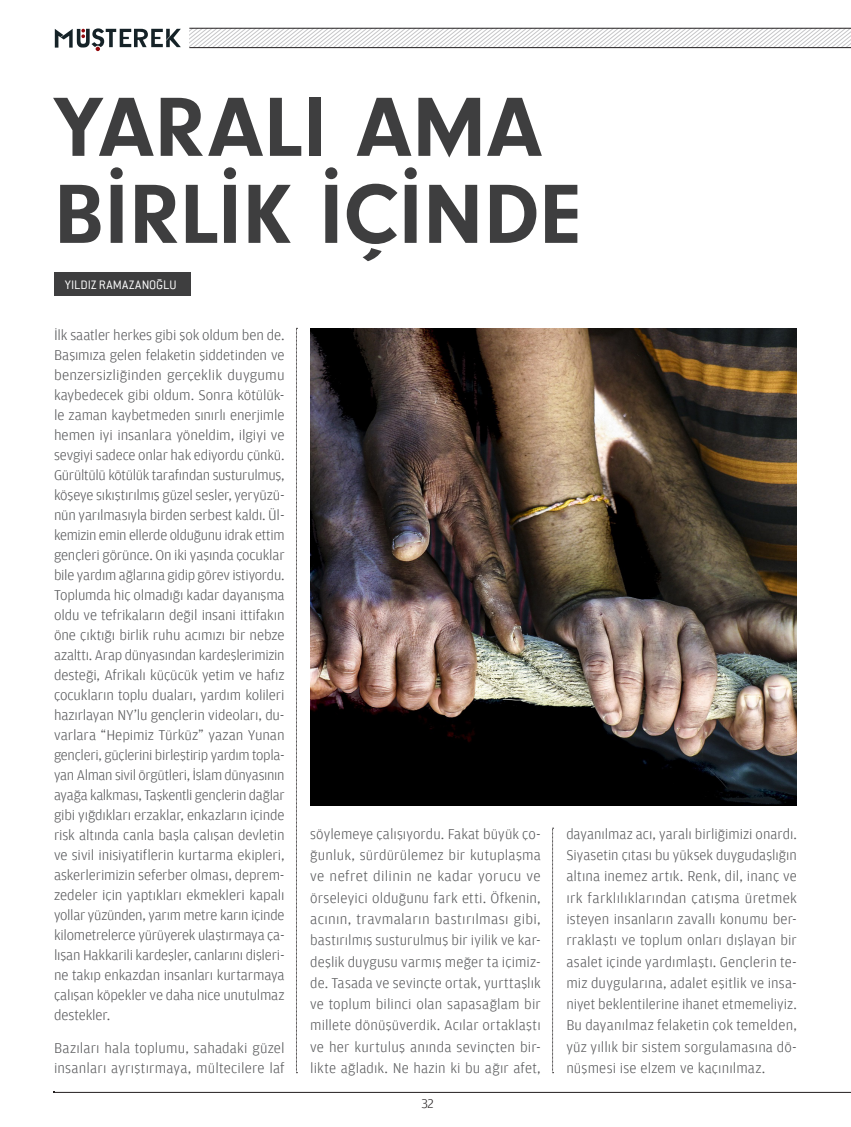
<style>
.page{position:relative;width:851px;height:1127px;background:#fff}
.page>*{position:absolute;margin:0;border:0;box-sizing:border-box;transform-origin:0 0}
.t1{font:700 87px "Neuzeit Gro";letter-spacing:.005em;color:#3e3e3f}
.t2{font:300 15px/20px "Amplitude Light Z";letter-spacing:.005em;color:#57585a;text-align:justify}
.t3{font:13.5px "Conduit Light Z";letter-spacing:.005em;color:#fff}
.t4{font:300 13.5px "Amplitude Light Z";color:#231f20}
</style>
<div class="page">
<svg style="left:189px;top:29px;width:661px;height:18px"></svg>
<hr style="left:189px;top:28px;width:661px;height:1px;background:#231f20">
<hr style="left:189px;top:47px;width:661px;height:1px;background:#231f20">
<svg style="left:55px;top:28px;width:126px;height:23px"></svg>
<hr style="left:54px;top:1092px;width:796px;height:1px;background:#231f20">
<div style="left:54px;top:272px;width:136px;height:24px;background:#3e3e3f"></div>
<img style="left:310px;top:328px;width:486px;height:477px">
<svg style="left:296px;top:328px;width:1px;height:745px"></svg>
<svg style="left:552px;top:828px;width:1px;height:245px"></svg>
<p class="t1" style="left:54px;top:78px;width:489px">YARALI AMA</p>
<p class="t1" style="left:54px;top:165px;width:528px">BİRLİK İÇİNDE</p>
<p class="t3" style="left:65px;top:277px;width:113px">YILDIZ RAMAZANOĞLU</p>
<p class="t2" style="left:54px;top:325px;width:232px">İlk saatler herkes gibi şok oldum ben de.<br>Başımıza gelen felaketin şiddetinden ve benzersizliğinden gerçeklik duygumu kaybedecek gibi oldum. Sonra kötülük&shy;le zaman kaybetmeden sınırlı enerjimle hemen iyi insanlara yöneldim, ilgiyi ve sevgiyi sadece onlar hak ediyordu çünkü.<br>Gürültülü kötülük tarafından susturulmuş, köşeye sıkıştırılmış güzel sesler, yeryüzü&shy;nün yarılmasıyla birden serbest kaldı. Ül&shy;kemizin emin ellerde olduğunu idrak ettim gençleri görünce. On iki yaşında çocuklar bile yardım ağlarına gidip görev istiyordu.<br>Toplumda hiç olmadığı kadar dayanışma oldu ve tefrikaların değil insani ittifakın öne çıktığı birlik ruhu acımızı bir nebze azalttı. Arap dünyasından kardeşlerimizin desteği, Afrikalı küçücük yetim ve hafız çocukların toplu duaları, yardım kolileri hazırlayan NY’lu gençlerin videoları, du&shy;varlara “Hepimiz Türküz” yazan Yunan gençleri, güçlerini birleştirip yardım topla&shy;yan Alman sivil örgütleri, İslam dünyasının ayağa kalkması, Taşkentli gençlerin dağlar gibi yığdıkları erzaklar, enkazların içinde risk altında canla başla çalışan devletin ve sivil inisiyatiflerin kurtarma ekipleri, askerlerimizin seferber olması, deprem&shy;zedeler için yaptıkları ekmekleri kapalı yollar yüzünden, yarım metre karın içinde kilometrelerce yürüyerek ulaştırmaya ça&shy;lışan Hakkarili kardeşler, canlarını dişleri&shy;ne takıp enkazdan insanları kurtarmaya çalışan köpekler ve daha nice unutulmaz destekler.</p>
<p class="t2" style="left:54px;top:1038px;width:232px">Bazıları hala toplumu, sahadaki güzel insanları ayrıştırmaya, mültecilere laf</p>
<p class="t2" style="left:310px;top:823px;width:232px;line-height:21.3px">söylemeye çalışıyordu. Fakat büyük ço&shy;ğunluk, sürdürülemez bir kutuplaşma ve nefret dilinin ne kadar yorucu ve örseleyici olduğunu fark etti. Öfkenin, acının, travmaların bastırılması gibi, bastırılmış susturulmuş bir iyilik ve kar&shy;deşlik duygusu varmış meğer ta içimiz&shy;de. Tasada ve sevinçte ortak, yurttaşlık ve toplum bilinci olan sapasağlam bir millete dönüşüverdik. Acılar ortaklaştı ve her kurtuluş anında sevinçten bir&shy;likte ağladık. Ne hazin ki bu ağır afet,</p>
<p class="t2" style="left:566px;top:823px;width:232px;line-height:21.3px">dayanılmaz acı, yaralı birliğimizi onardı.<br>Siyasetin çıtası bu yüksek duygudaşlığın altına inemez artık. Renk, dil, inanç ve ırk farklılıklarından çatışma üretmek isteyen insanların zavallı konumu ber&shy;rraklaştı ve toplum onları dışlayan bir asalet içinde yardımlaştı. Gençlerin te&shy;miz duygularına, adalet eşitlik ve insa&shy;niyet beklentilerine ihanet etmemeliyiz.<br>Bu dayanılmaz felaketin çok temelden, yüz yıllık bir sistem sorgulamasına dö&shy;nüşmesi ise elzem ve kaçınılmaz.</p>
<p class="t4" style="left:421px;top:1095px;width:14px">32</p>
</div>
